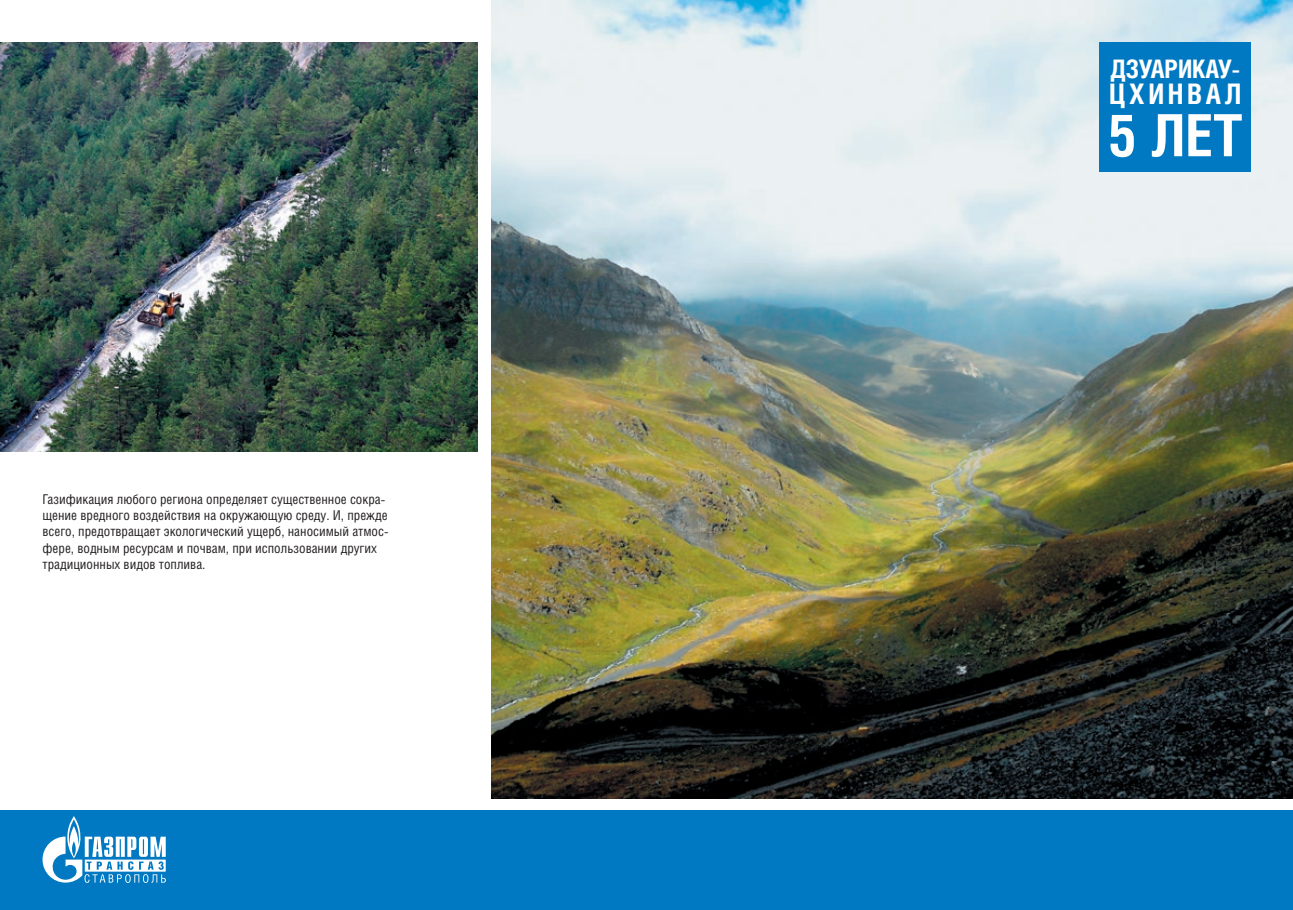
<style>
.page{position:relative;width:1293px;height:910px;background:#fff}
.page>*{position:absolute;margin:0;border:0;box-sizing:border-box;transform-origin:0 0}
.t1{font:700 58.2px "Helios Cond";color:#fff}
.t2{font:700 28.35px "Helios Cond";letter-spacing:.13em;color:#fff}
.t3{font:700 25.5px "Helios Cond";letter-spacing:-.01em;color:#fff}
.t4{font:13.5px/16.2px "Helios Cond";color:#231f20}
</style>
<div class="page">
<img style="left:491px;top:0;width:802px;height:798px">
<img style="left:0;top:43px;width:478px;height:408px">
<div style="left:0;top:810px;width:1293px;height:100px;background:#0079c2"></div>
<svg style="left:43px;top:816px;width:123px;height:67px"></svg>
<div style="left:1099px;top:43px;width:152px;height:129px;background:#0079c2"></div>
<p class="t4" style="left:43px;top:491px;width:347px">Газификация любого региона определяет существенное сокра&shy;щение вредного воздействия на окружающую среду. И, прежде всего, предотвращает экологический ущерб, наносимый атмос&shy;фере, водным ресурсам и почвам, при использовании других традиционных видов топлива.</p>
<p class="t3" style="left:1110px;top:53px;width:131px">ДЗУАРИКАУ-</p>
<p class="t2" style="left:1109px;top:77px;width:134px">ЦХИНВАЛ</p>
<p class="t1" style="left:1108px;top:101px;width:136px">5 ЛЕТ</p>
</div>
